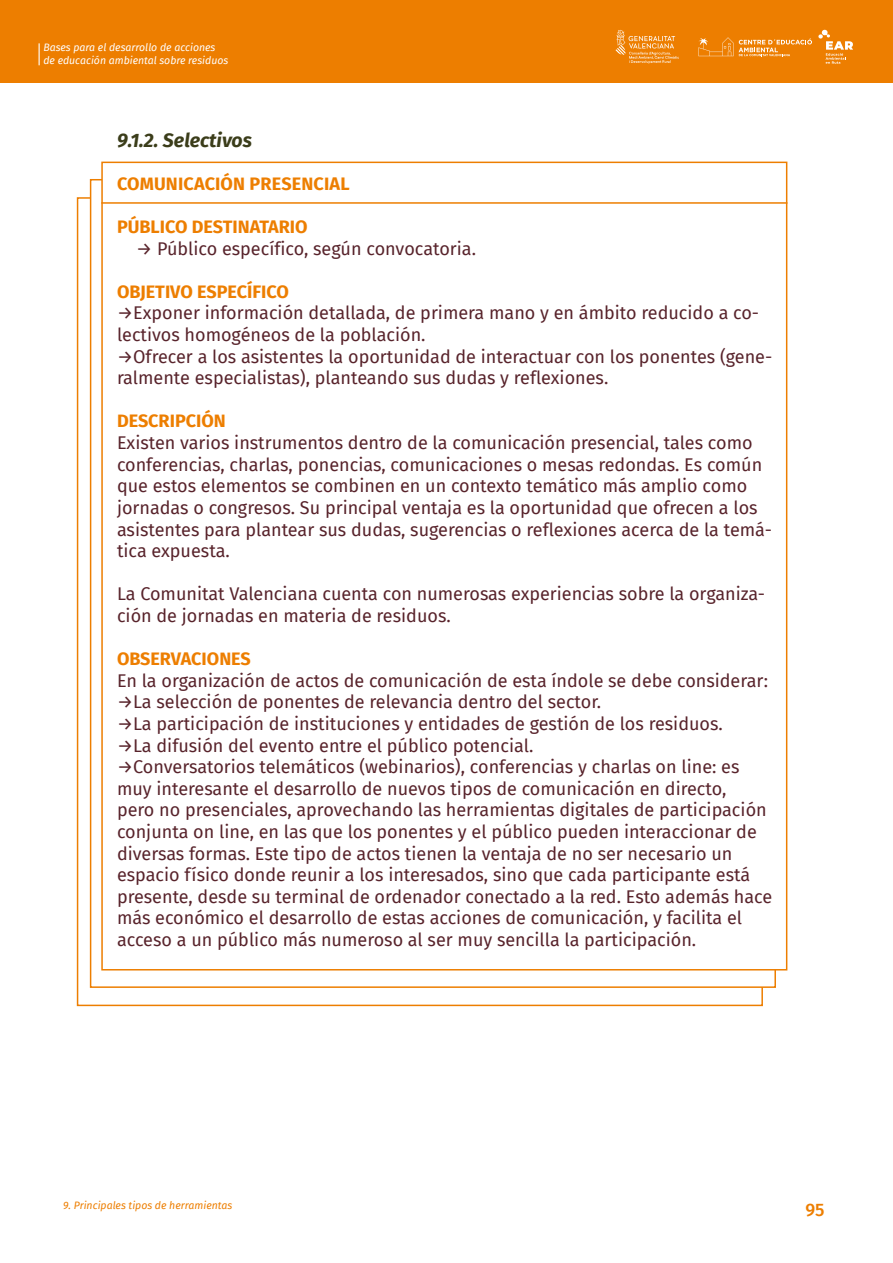
<style>
.page{position:relative;width:893px;height:1263px;background:#fff}
.page>*{position:absolute;margin:0;border:0;box-sizing:border-box;transform-origin:0 0}
.t1{font:italic 700 19.5px "Fira Sans";color:#3b3d1a}
.t2{font:18px/21.6px "Fira Sans";color:#58232b}
.t3{font:700 18px "Fira Sans";color:#ed7e00}
.t4{font:500 18px "Fira Sans";color:#ed7e00}
.t5{font:italic 10.5px/12.6px "Fira Sans";color:#fff}
.t6{font:italic 10.5px "Fira Sans";color:#ed7e00}
</style>
<div class="page">
<div style="left:0;top:0;width:893px;height:83px;background:#ed7e00"></div>
<svg style="left:698px;top:37px;width:114px;height:19px"></svg>
<svg style="left:615px;top:30px;width:64px;height:34px"></svg>
<svg style="left:818px;top:29px;width:35px;height:35px"></svg>
<svg style="left:39px;top:43px;width:1px;height:22px"></svg>
<div style="left:77px;top:197px;width:686px;height:809px;background:#fff;border:2px solid #ed7e00"></div>
<div style="left:90px;top:179px;width:686px;height:809px;background:#fff;border:2px solid #ed7e00"></div>
<div style="left:101px;top:162px;width:686px;height:808px;background:#fff;border:2px solid #ed7e00"></div>
<hr style="left:101px;top:202px;width:686px;height:2px;background:#ed7e00">
<p class="t5" style="left:43px;top:41px;width:186px">Bases para el desarrollo de acciones de educación ambiental sobre residuos</p>
<p class="t1" style="left:117px;top:123px;width:137px">9.1.2. Selectivos</p>
<p class="t3" style="left:117px;top:168px;width:234px">COMUNICACIÓN PRESENCIAL</p>
<p class="t3" style="left:117px;top:212px;width:192px">PÚBLICO DESTINATARIO</p>
<p class="t2" style="left:136px;top:237px;width:341px">→ Público específico, según convocatoria.</p>
<p class="t3" style="left:117px;top:276px;width:173px">OBJETIVO ESPECÍFICO</p>
<p class="t2" style="left:117px;top:302px;width:644px">→Exponer información detallada, de primera mano y en ámbito reducido a co&shy;lectivos homogéneos de la población.</p>
<p class="t2" style="left:117px;top:345px;width:657px">→Ofrecer a los asistentes la oportunidad de interactuar con los ponentes (gene&shy;ralmente especialistas), planteando sus dudas y reflexiones.</p>
<p class="t3" style="left:117px;top:406px;width:110px">DESCRIPCIÓN</p>
<p class="t2" style="left:117px;top:431px;width:657px">Existen varios instrumentos dentro de la comunicación presencial, tales como conferencias, charlas, ponencias, comunicaciones o mesas redondas. Es común que estos elementos se combinen en un contexto temático más amplio como jornadas o congresos. Su principal ventaja es la oportunidad que ofrecen a los asistentes para plantear sus dudas, sugerencias o reflexiones acerca de la temá&shy;tica expuesta.</p>
<p class="t2" style="left:117px;top:583px;width:650px">La Comunitat Valenciana cuenta con numerosas experiencias sobre la organiza&shy;ción de jornadas en materia de residuos.</p>
<p class="t3" style="left:117px;top:644px;width:135px">OBSERVACIONES</p>
<p class="t2" style="left:117px;top:669px;width:652px">En la organización de actos de comunicación de esta índole se debe considerar:</p>
<p class="t2" style="left:117px;top:691px;width:486px">→La selección de ponentes de relevancia dentro del sector.</p>
<p class="t2" style="left:117px;top:712px;width:607px">→La participación de instituciones y entidades de gestión de los residuos.</p>
<p class="t2" style="left:117px;top:734px;width:418px">→La difusión del evento entre el público potencial.</p>
<p class="t2" style="left:117px;top:755px;width:657px">→Conversatorios telemáticos (webinarios), conferencias y charlas on line: es muy interesante el desarrollo de nuevos tipos de comunicación en directo,<br>pero no presenciales, aprovechando las herramientas digitales de participación conjunta on line, en las que los ponentes y el público pueden interaccionar de diversas formas. Este tipo de actos tienen la ventaja de no ser necesario un espacio físico donde reunir a los interesados, sino que cada participante está presente, desde su terminal de ordenador conectado a la red. Esto además hace más económico el desarrollo de estas acciones de comunicación, y facilita el acceso a un público más numeroso al ser muy sencilla la participación.</p>
<p class="t6" style="left:63px;top:1197px;width:170px">9. Principales tipos de herramientas</p>
<p class="t4" style="left:805px;top:1195px;width:21px">95</p>
</div>
